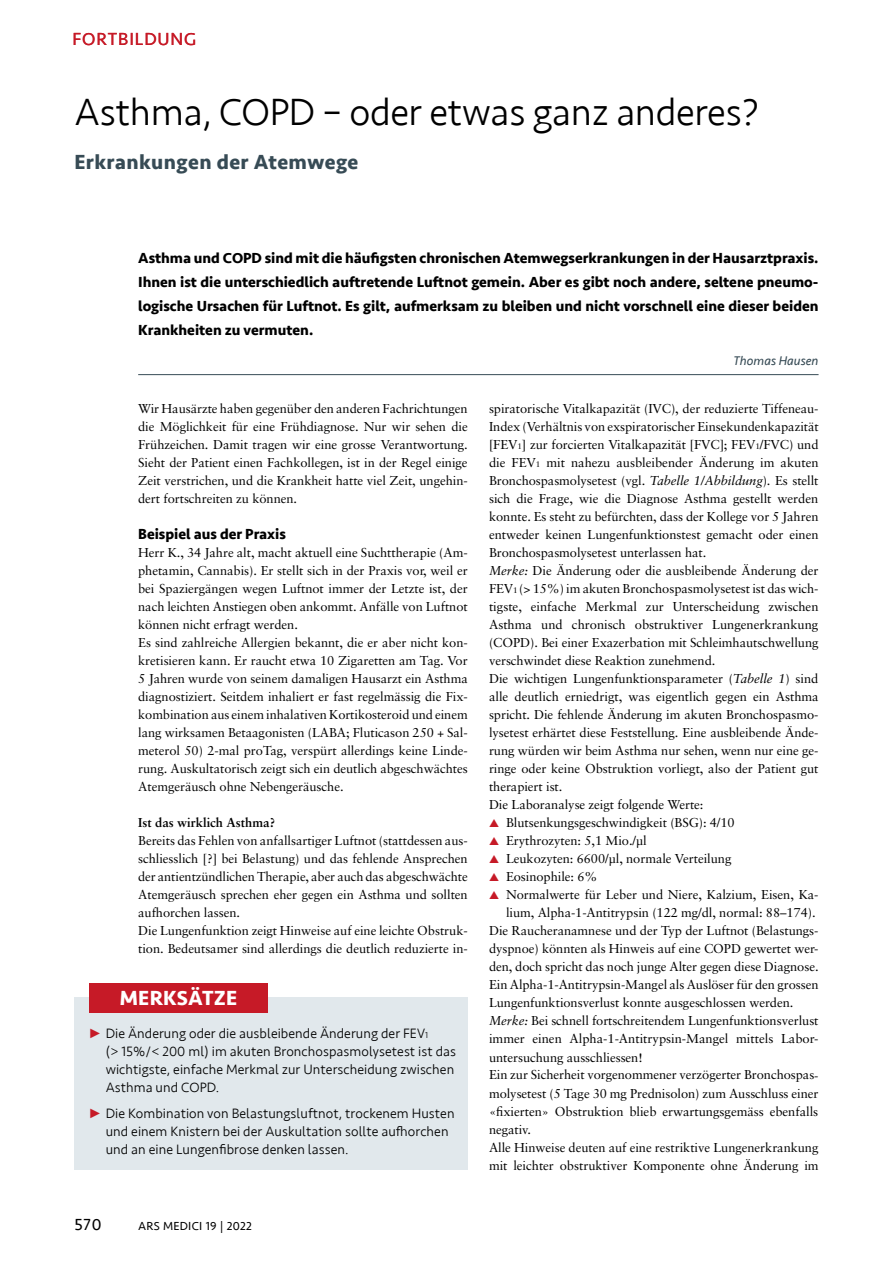
<style>
.page{position:relative;width:893px;height:1263px;background:#fff}
.page>*{position:absolute;margin:0;border:0;box-sizing:border-box;transform-origin:0 0}
.t1{font:300 39px "Seravek";letter-spacing:-.01em;color:#000}
.t2{font:700 21px "Seravek";letter-spacing:.02em;color:#374b55}
.t3{font:700 21px "Seravek";letter-spacing:.01em;color:#fff}
.t4{font:18px "Seravek";letter-spacing:.05em;color:#c61a27}
.t5{font:16.5px "Seravek";color:#000}
.t6{font:700 15px/24px "Seravek";color:#000;text-align:justify}
.t7{font:300 13.95px/18px "Seravek";letter-spacing:.005em;color:#000}
.t8{font:12.9px/18px "Sabon";letter-spacing:-.005em;color:#000}
.t9{font:700 12.9px "Sabon";color:#000}
.t10{font:italic 12.9px "Seravek";color:#374b55}
.t11{font:12px "Seravek";letter-spacing:.02em;color:#000}
.s1{font-size:8.85px}
.s2{font-size:8.1px}
.s3{font-style:italic}
.s4{color:#c61a27}
</style>
<div class="page">
<hr style="left:138px;top:374px;width:681px;height:1px;background:#374b55">
<div style="left:74px;top:997px;width:394px;height:172px;background:#e1e8ec"></div>
<div style="left:89px;top:983px;width:179px;height:29px;background:#c61a27"></div>
<h3 class="t4" style="left:72px;top:25px;width:126px">FORTBILDUNG</h3>
<h1 class="t1" style="left:74px;top:89px;width:686px">Asthma, COPD – oder etwas ganz anderes?</h1>
<h2 class="t2" style="left:74px;top:146px;width:285px">Erkrankungen der Atemwege</h2>
<p class="t6" style="left:138px;top:245px;width:682px">Asthma und COPD sind mit die häufigsten chronischen Atemwegserkrankungen in der Hausarztpraxis.<br>Ihnen ist die unterschiedlich auftretende Luftnot gemein. Aber es gibt noch andere, seltene pneumo&shy;logische Ursachen für Luftnot. Es gilt, aufmerksam zu bleiben und nicht vorschnell eine dieser beiden Krankheiten zu vermuten.</p>
<p class="t10" style="left:734px;top:350px;width:86px">Thomas Hausen</p>
<p class="t8" style="left:138px;top:400px;width:331px;text-align:justify">Wir Hausärzte haben gegenüber den anderen Fachrichtungen die Möglichkeit für eine Frühdiagnose. Nur wir sehen die Frühzeichen. Damit tragen wir eine grosse Verantwortung.<br>Sieht der Patient einen Fachkollegen, ist in der Regel einige Zeit verstrichen, und die Krankheit hatte viel Zeit, ungehin&shy;dert fortschreiten zu können.</p>
<p class="t6" style="left:138px;top:522px;width:149px">Beispiel aus der Praxis</p>
<p class="t8" style="left:138px;top:544px;width:331px">Herr K., 34 Jahre alt, macht aktuell eine Suchttherapie (Am&shy;phetamin, Cannabis). Er stellt sich in der Praxis vor, weil er bei Spaziergängen wegen Luftnot immer der Letzte ist, der nach leichten Anstiegen oben ankommt. Anfälle von Luftnot können nicht erfragt werden.<br>Es sind zahlreiche Allergien bekannt, die er aber nicht kon&shy;kretisieren kann. Er raucht etwa 10 Zigaretten am Tag. Vor 5 Jahren wurde von seinem damaligen Hausarzt ein Asthma diagnostiziert. Seitdem inhaliert er fast regelmässig die Fix&shy;kombination aus einem inhalativen Kortikosteroid und einem lang wirksamen Betaagonisten (LABA; Fluticason 250 + Sal&shy;meterol 50) 2-mal proTag, verspürt allerdings keine Linde&shy;rung. Auskultatorisch zeigt sich ein deutlich abgeschwächtes Atemgeräusch ohne Nebengeräusche.</p>
<p class="t9" style="left:138px;top:815px;width:139px">Ist das wirklich Asthma?</p>
<p class="t8" style="left:138px;top:832px;width:331px">Bereits das Fehlen von anfallsartiger Luftnot (stattdessen aus&shy;schliesslich [?] bei Belastung) und das fehlende Ansprechen der antientzündlichen Therapie, aber auch das abgeschwächte Atemgeräusch sprechen eher gegen ein Asthma und sollten aufhorchen lassen.<br>Die Lungenfunktion zeigt Hinweise auf eine leichte Obstruk&shy;tion. Bedeutsamer sind allerdings die deutlich reduzierte in-</p>
<h2 class="t3" style="left:120px;top:981px;width:119px">MERKSÄTZE</h2>
<p class="t7" style="left:106px;top:1024px;width:352px">Die Änderung oder die ausbleibende Änderung der FEV<span class="s1">1<br></span>(&gt; 15%/&lt; 200 ml) im akuten Bronchospasmolysetest ist das wichtigste, einfache Merkmal zur Unterscheidung zwischen Asthma und COPD.</p>
<p class="t7" style="left:106px;top:1105px;width:350px">Die Kombination von Belastungsluftnot, trockenem Husten und einem Knistern bei der Auskultation sollte aufhorchen und an eine Lungenfibrose denken lassen.</p>
<p class="t5" style="left:74px;top:1212px;width:29px">570</p>
<p class="t11" style="left:138px;top:1217px;width:115px">ARS MEDICI 19 | 2022</p>
<p class="t8" style="left:489px;top:400px;width:331px">spiratorische Vitalkapazität (IVC), der reduzierte Tiffeneau-Index (Verhältnis von exspiratorischer Einsekundenkapazität [FEV<span class="s2">1</span>] zur forcierten Vitalkapazität [FVC]; FEV<span class="s2">1</span>/FVC) und die FEV<span class="s2">1</span> mit nahezu ausbleibender Änderung im akuten Bronchospasmolysetest (vgl. <span class="s3">Tabelle 1/Abbildung</span>). Es stellt sich die Frage, wie die Diagnose Asthma gestellt werden konnte. Es steht zu befürchten, dass der Kollege vor 5 Jahren entweder keinen Lungenfunktionstest gemacht oder einen Bronchospasmolysetest unterlassen hat.<br><span class="s3">Merke:</span> Die Änderung oder die ausbleibende Änderung der FEV<span class="s2">1</span> (&gt; 15%) im akuten Bronchospasmolysetest ist das wich&shy;tigste, einfache Merkmal zur Unterscheidung zwischen Asthma und chronisch obstruktiver Lungenerkrankung (COPD). Bei einer Exazerbation mit Schleimhautschwellung verschwindet diese Reaktion zunehmend.<br>Die wichtigen Lungenfunktionsparameter (<span class="s3">Tabelle 1</span>) sind alle deutlich erniedrigt, was eigentlich gegen ein Asthma spricht. Die fehlende Änderung im akuten Bronchospasmo&shy;lysetest erhärtet diese Feststellung. Eine ausbleibende Ände&shy;rung würden wir beim Asthma nur sehen, wenn nur eine ge&shy;ringe oder keine Obstruktion vorliegt, also der Patient gut therapiert ist.<br>Die Laboranalyse zeigt folgende Werte:</p>
<p class="t8" style="left:489px;top:814px;width:247px"><span class="s4">▲</span> Blutsenkungsgeschwindigkeit (BSG): 4/10</p>
<p class="t8" style="left:489px;top:832px;width:159px"><span class="s4">▲</span> Erythrozyten: 5,1 Mio./µl</p>
<p class="t8" style="left:489px;top:850px;width:244px"><span class="s4">▲</span> Leukozyten: 6600/µl, normale Verteilung</p>
<p class="t8" style="left:489px;top:868px;width:110px"><span class="s4">▲</span> Eosinophile: 6%</p>
<p class="t8" style="left:489px;top:886px;width:331px"><span class="s4">▲</span> Normalwerte für Leber und Niere, Kalzium, Eisen, Ka-</p>
<p class="t8" style="left:506px;top:904px;width:311px">lium, Alpha-1-Antitrypsin (122 mg/dl, normal: 88–174).</p>
<p class="t8" style="left:489px;top:922px;width:331px">Die Raucheranamnese und der Typ der Luftnot (Belastungs-</p>
<p class="t8" style="left:489px;top:940px;width:331px">dyspnoe) könnten als Hinweis auf eine COPD gewertet wer-</p>
<p class="t8" style="left:489px;top:958px;width:331px">den, doch spricht das noch junge Alter gegen diese Diagnose.</p>
<p class="t8" style="left:489px;top:976px;width:331px">Ein Alpha-1-Antitrypsin-Mangel als Auslöser für den grossen</p>
<p class="t8" style="left:489px;top:994px;width:306px">Lungenfunktionsverlust konnte ausgeschlossen werden.</p>
<p class="t8" style="left:489px;top:1012px;width:331px"><span class="s3">Merke:</span> Bei schnell fortschreitendem Lungenfunktionsverlust</p>
<p class="t8" style="left:489px;top:1030px;width:331px">immer einen Alpha-1-Antitrypsin-Mangel mittels Labor-</p>
<p class="t8" style="left:489px;top:1048px;width:155px">untersuchung ausschliessen!</p>
<p class="t8" style="left:489px;top:1066px;width:331px">Ein zur Sicherheit vorgenommener verzögerter Bronchospas-</p>
<p class="t8" style="left:489px;top:1084px;width:331px">molysetest (5 Tage 30 mg Prednisolon) zum Ausschluss einer</p>
<p class="t8" style="left:489px;top:1102px;width:331px">«fixierten» Obstruktion blieb erwartungsgemäss ebenfalls</p>
<p class="t8" style="left:489px;top:1120px;width:44px">negativ.</p>
<p class="t8" style="left:489px;top:1138px;width:331px">Alle Hinweise deuten auf eine restriktive Lungenerkrankung</p>
<p class="t8" style="left:489px;top:1156px;width:331px">mit leichter obstruktiver Komponente ohne Änderung im</p>
</div>
